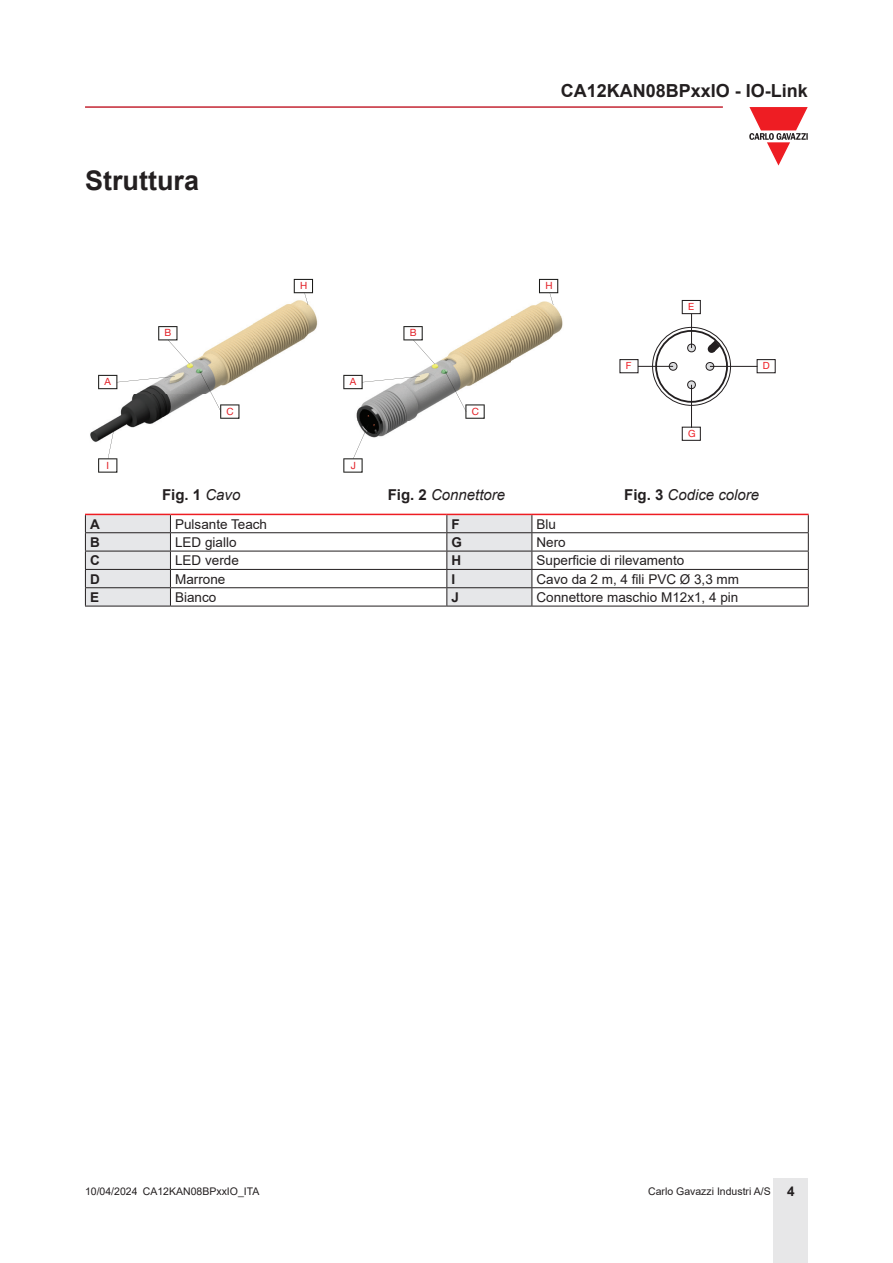
<style>
.page{position:relative;width:893px;height:1263px;background:#fff}
.page>*{position:absolute;margin:0;border:0;box-sizing:border-box;transform-origin:0 0}
.Titolo01{font:700 27px "Arial";color:#231f20}
.t1{font:700 18px "Arial";color:#231f20}
.t2{font:italic 15px "Arial";color:#231f20}
.t3{font:700 15px "Arial";color:#231f20}
.TestoTabellaSx{font:13.5px "Arial";color:#231f20}
.TestoTabellaFndGSx{font:700 13.5px "Arial";color:#231f20}
.t4{font:10.5px "Arial";color:#231f20}
.t5{font:9.9px "Helvetica Neue LT Std";color:#e21e25}
.t6{font:9.9px "Helvetica Neue LT Std";color:#ee1d23}
.s1{font-weight:400;font-style:italic}
.s2{font-weight:700;font-style:normal}
.s3{font-weight:700;font-size:13.5px}
</style>
<div class="page">
<hr style="left:85px;top:106px;width:638px;height:2px;background:#c42633">
<div style="left:774px;top:1178px;width:34px;height:85px;background:#e7e7e8"></div>
<svg style="left:749px;top:107px;width:59px;height:59px"></svg>
<img style="left:90px;top:278px;width:228px;height:195px">
<svg style="left:158px;top:326px;width:32px;height:38px"></svg>
<svg style="left:199px;top:370px;width:40px;height:49px"></svg>
<svg style="left:98px;top:375px;width:77px;height:14px"></svg>
<svg style="left:98px;top:428px;width:19px;height:45px"></svg>
<svg style="left:294px;top:279px;width:19px;height:26px"></svg>
<img style="left:343px;top:278px;width:220px;height:160px">
<svg style="left:403px;top:326px;width:32px;height:38px"></svg>
<svg style="left:444px;top:370px;width:41px;height:49px"></svg>
<svg style="left:343px;top:375px;width:77px;height:14px"></svg>
<svg style="left:343px;top:424px;width:25px;height:49px"></svg>
<svg style="left:539px;top:279px;width:19px;height:26px"></svg>
<div style="left:655px;top:330px;width:73px;height:73px;border:2px solid #231f20;border-radius:50%"></div>
<div style="left:652px;top:327px;width:79px;height:79px;border:1px solid #231f20;border-radius:50%"></div>
<svg style="left:668px;top:362px;width:9px;height:9px"></svg>
<svg style="left:687px;top:343px;width:9px;height:10px"></svg>
<svg style="left:687px;top:380px;width:9px;height:10px"></svg>
<svg style="left:705px;top:362px;width:9px;height:9px"></svg>
<hr style="left:691px;top:314px;width:1px;height:34px;background:#231f20">
<hr style="left:710px;top:366px;width:47px;height:1px;background:#231f20">
<hr style="left:691px;top:385px;width:1px;height:43px;background:#231f20">
<hr style="left:638px;top:366px;width:35px;height:1px;background:#231f20">
<svg style="left:707px;top:340px;width:13px;height:13px"></svg>
<div style="left:682px;top:300px;width:19px;height:14px;border:1px solid #231f20"></div>
<div style="left:757px;top:359px;width:19px;height:14px;border:1px solid #231f20"></div>
<div style="left:619px;top:359px;width:19px;height:14px;border:1px solid #231f20"></div>
<div style="left:682px;top:427px;width:19px;height:14px;border:1px solid #231f20"></div>
<hr style="left:532px;top:514px;width:277px;height:1px;background:#ee1d23">
<hr style="left:532px;top:532px;width:277px;height:1px;background:#231f20">
<hr style="left:532px;top:551px;width:277px;height:1px;background:#231f20">
<hr style="left:532px;top:569px;width:277px;height:1px;background:#231f20">
<hr style="left:532px;top:587px;width:277px;height:1px;background:#231f20">
<svg style="left:85px;top:514px;width:447px;height:92px"></svg>
<svg style="left:808px;top:515px;width:1px;height:91px"></svg>
<hr style="left:85px;top:606px;width:85px;height:1px;background:#231f20">
<hr style="left:170px;top:606px;width:277px;height:1px;background:#231f20">
<hr style="left:447px;top:606px;width:85px;height:1px;background:#231f20">
<hr style="left:532px;top:606px;width:277px;height:1px;background:#231f20">
<h2 class="t1" style="left:561px;top:78px;width:249px">CA12KAN08BPxxIO - IO-Link</h2>
<p class="Titolo01" style="left:85px;top:161px;width:115px">Struttura</p>
<p class="t5" style="left:300px;top:280px;width:9px">H</p>
<p class="t5" style="left:545px;top:280px;width:9px">H</p>
<p class="t6" style="left:688px;top:301px;width:8px">E</p>
<p class="t5" style="left:165px;top:327px;width:8px">B</p>
<p class="t5" style="left:410px;top:327px;width:8px">B</p>
<p class="t6" style="left:626px;top:360px;width:7px">F</p>
<p class="t6" style="left:763px;top:360px;width:8px">D</p>
<p class="t5" style="left:105px;top:376px;width:8px">A</p>
<p class="t5" style="left:350px;top:376px;width:8px">A</p>
<p class="t5" style="left:227px;top:405px;width:9px">C</p>
<p class="t5" style="left:472px;top:405px;width:9px">C</p>
<p class="t6" style="left:688px;top:427px;width:9px">G</p>
<p class="t5" style="left:107px;top:459px;width:4px">I</p>
<p class="t5" style="left:351px;top:459px;width:7px">J</p>
<p class="t3" style="left:162px;top:484px;width:80px">Fig. 1 <span class="s1">Cavo</span></p>
<p class="t2" style="left:388px;top:485px;width:119px"><span class="s2">Fig. 2</span> Connettore</p>
<p class="t2" style="left:624px;top:485px;width:137px"><span class="s2">Fig. 3</span> Codice colore</p>
<p class="TestoTabellaFndGSx" style="left:90px;top:514px;width:11px">A</p>
<p class="TestoTabellaSx" style="left:175px;top:514px;width:94px">Pulsante Teach</p>
<p class="TestoTabellaFndGSx" style="left:451px;top:514px;width:10px">F</p>
<p class="TestoTabellaSx" style="left:536px;top:514px;width:21px">Blu</p>
<p class="TestoTabellaFndGSx" style="left:90px;top:533px;width:11px">B</p>
<p class="TestoTabellaSx" style="left:175px;top:533px;width:63px">LED giallo</p>
<p class="TestoTabellaFndGSx" style="left:451px;top:533px;width:12px">G</p>
<p class="TestoTabellaSx" style="left:536px;top:533px;width:31px">Nero</p>
<p class="TestoTabellaFndGSx" style="left:90px;top:551px;width:11px">C</p>
<p class="TestoTabellaSx" style="left:175px;top:551px;width:65px">LED verde</p>
<p class="TestoTabellaFndGSx" style="left:451px;top:551px;width:11px">H</p>
<p class="TestoTabellaSx" style="left:536px;top:551px;width:149px">Superficie di rilevamento</p>
<p class="TestoTabellaFndGSx" style="left:90px;top:569px;width:11px">D</p>
<p class="TestoTabellaSx" style="left:175px;top:569px;width:52px">Marrone</p>
<p class="TestoTabellaFndGSx" style="left:451px;top:569px;width:5px">I</p>
<p class="TestoTabellaSx" style="left:536px;top:569px;width:204px">Cavo da 2 m, 4 fili PVC Ø 3,3 mm</p>
<p class="TestoTabellaFndGSx" style="left:90px;top:588px;width:11px">E</p>
<p class="TestoTabellaSx" style="left:175px;top:588px;width:43px">Bianco</p>
<p class="TestoTabellaFndGSx" style="left:451px;top:588px;width:9px">J</p>
<p class="TestoTabellaSx" style="left:536px;top:588px;width:203px">Connettore maschio M12x1, 4 pin</p>
<p class="t4" style="left:85px;top:1183px;width:176px">10/04/2024 CA12KAN08BPxxIO_ITA</p>
<p class="t4" style="left:648px;top:1183px;width:148px">Carlo Gavazzi Industri A/S <span class="s3">4</span></p>
</div>
